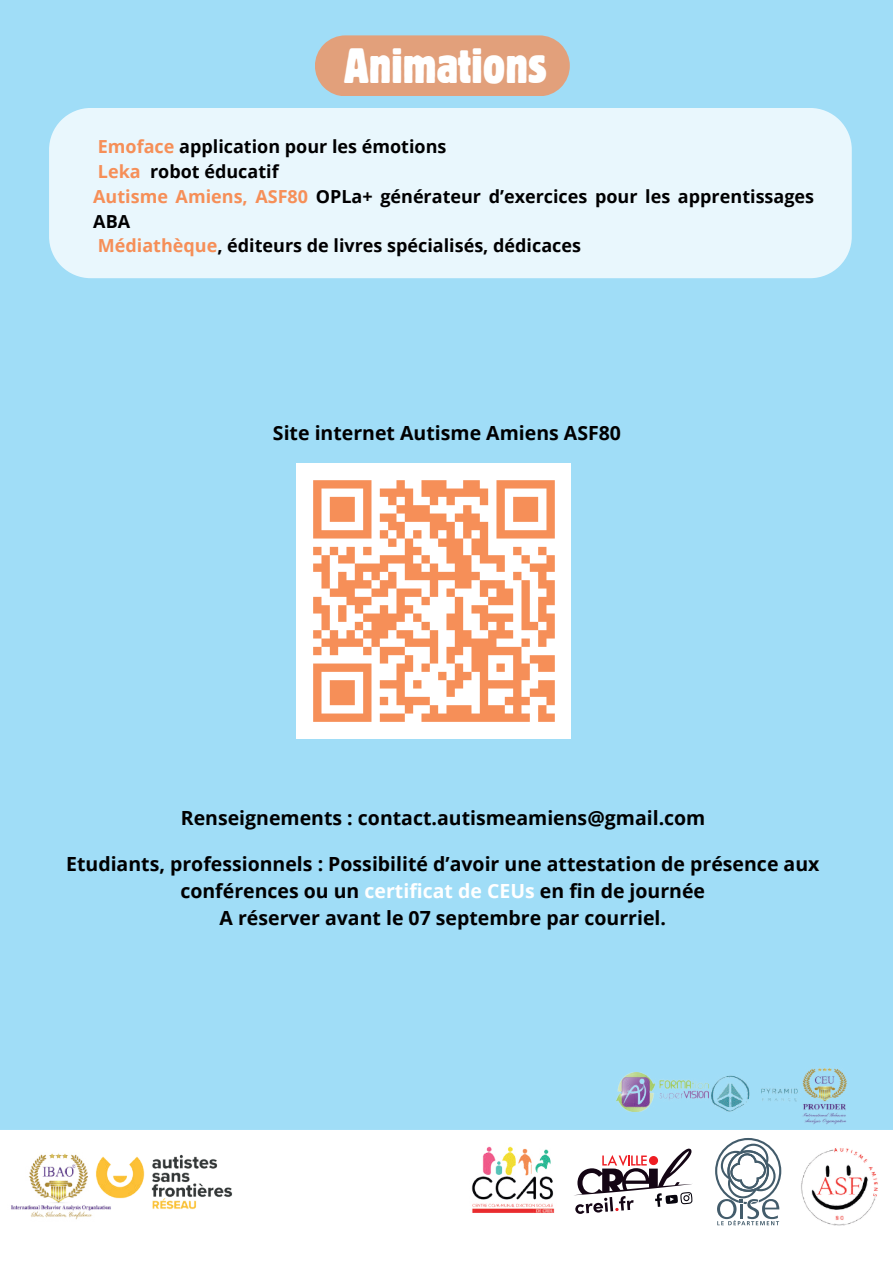
<style>
.page{position:relative;width:893px;height:1263px;background:#a0ddf7}
.page>*{position:absolute;margin:0;border:0;box-sizing:border-box;transform-origin:0 0}
.t1{font:condensed 49.35px "Block BE";color:#fff}
.t2{font:700 19.5px/27px "Open Sans";color:#000001;text-align:center}
.t3{font:700 18px/24.8px "Open Sans";color:#000001}
.s1{color:#f68f58}
.s2{color:#fff}
</style>
<div class="page">
<div style="left:0;top:1130px;width:893px;height:133px;background:#fff"></div>
<svg style="left:315px;top:35px;width:255px;height:61px;background:#dea382"></svg>
<div style="left:49px;top:108px;width:803px;height:170px;background:#e9f7fd"></div>
<img style="left:164px;top:1150px;width:81px;height:65px">
<img style="left:0;top:1130px;width:164px;height:116px">
<img style="left:711px;top:1075px;width:51px;height:37px">
<img style="left:616px;top:1073px;width:93px;height:38px">
<img style="left:762px;top:1068px;width:85px;height:70px">
<div style="left:296px;top:463px;width:275px;height:275px;background:#fff"></div>
<svg style="left:313px;top:480px;width:242px;height:242px"></svg>
<img style="left:769px;top:1117px;width:124px;height:129px">
<img style="left:452px;top:1137px;width:116px;height:89px">
<svg style="left:573px;top:1148px;width:120px;height:66px;background:#c5bbbf"></svg>
<svg style="left:715px;top:1138px;width:66px;height:87px;background:#c4ccd0"></svg>
<hr style="left:740px;top:1204px;width:3px;height:15px;background:#435c6b">
<h1 class="t1" style="left:344px;top:37px;width:204px">Animations</h1>
<p class="t3" style="left:93px;top:134px;width:722px"><span class="s1">Emoface</span> application pour les émotions<br><span class="s1">Leka</span> robot éducatif<br><span class="s1">Autisme Amiens, ASF80</span> OPLa+ générateur d’exercices pour les apprentissages ABA<br><span class="s1">Médiathèque</span>, éditeurs de livres spécialisés, dédicaces</p>
<p class="t2" style="left:273px;top:418px;width:350px">Site internet Autisme Amiens ASF80</p>
<p class="t2" style="left:181px;top:804px;width:526px">Renseignements : contact.autismeamiens@gmail.com</p>
<p class="t2" style="left:66px;top:850px;width:755px">Etudiants, professionnels : Possibilité d’avoir une attestation de présence aux conférences ou un <span class="s2">certificat de CEUs</span> en fin de journée<br>A réserver avant le 07 septembre par courriel.</p>
</div>
